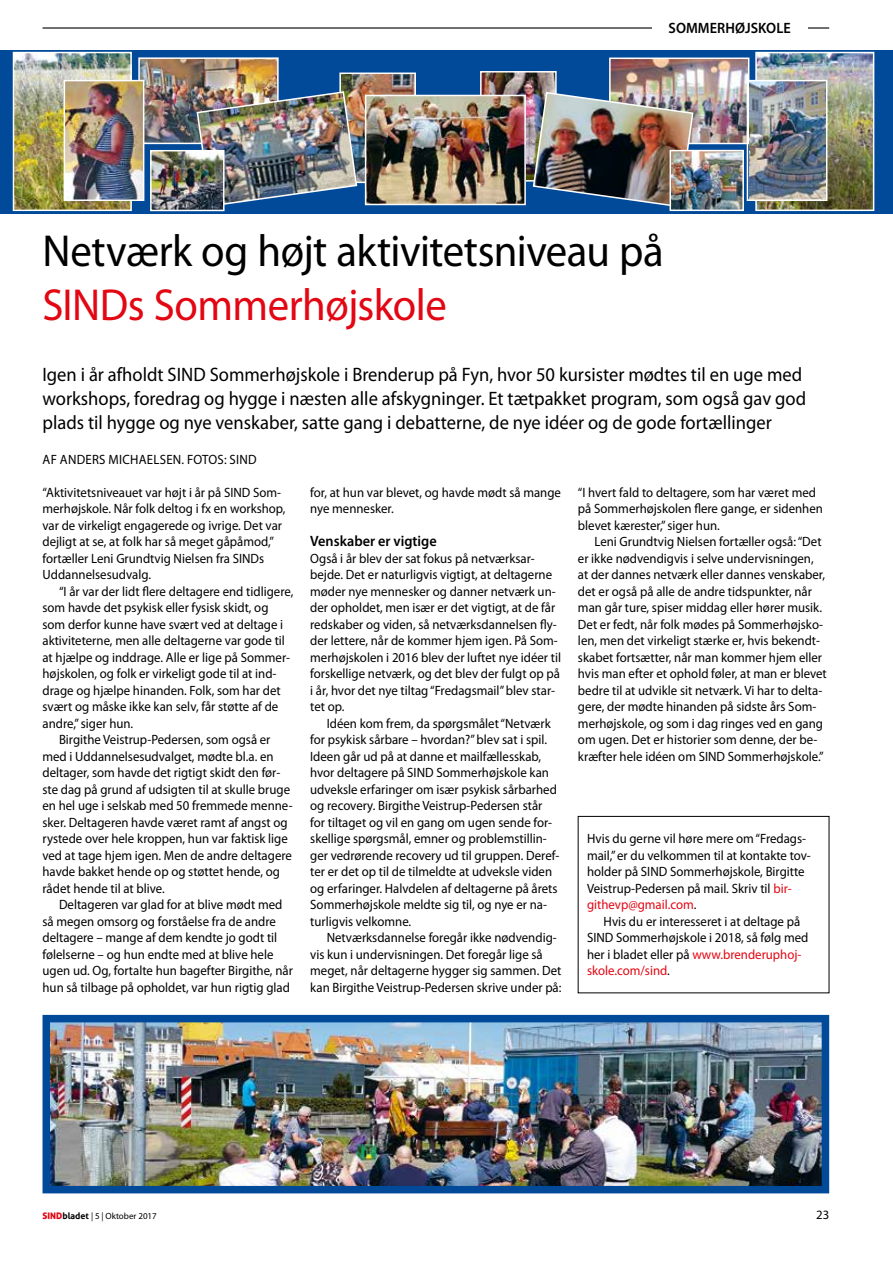
<style>
.page{position:relative;width:893px;height:1263px;background:#fff}
.page>*{position:absolute;margin:0;border:0;box-sizing:border-box;transform-origin:0 0}
.t1{font:45px "Myriad Pro";letter-spacing:-.01em;color:#000;scale:.95 1}
.t2{font:45px "Myriad Pro";letter-spacing:-.01em;color:#e30613;scale:.95 1}
.t3{font:19.5px/24px "Myriad Pro";color:#000;scale:.95 1}
.t4{font:600 15px "Myriad Pro";color:#000;scale:.95 1}
.t5{font:13.5px/16.5px "Myriad Pro";color:#000;scale:.95 1}
.t6{font:13.5px "Myriad Pro";letter-spacing:.02em;color:#000;scale:.95 1}
.t7{font:12.75px "Myriad Pro";color:#000}
.t8{font:9px "Myriad Pro";color:#000}
.s1{color:#e30613}
.s2{font-family:"Aller Display";color:#e30613}
.s3{font-family:"Aller";font-weight:700}
</style>
<div class="page">
<div style="left:0;top:50px;width:893px;height:163px;background:#004a99"></div>
<img style="left:342px;top:76px;width:71px;height:104px">
<div style="left:339px;top:73px;width:77px;height:110px;border:2px solid #fff"></div>
<img style="left:483px;top:74px;width:71px;height:105px">
<div style="left:480px;top:71px;width:77px;height:111px;border:2px solid #fff"></div>
<img style="left:141px;top:60px;width:135px;height:81px">
<div style="left:138px;top:57px;width:141px;height:87px;border:2px solid #fff"></div>
<img style="left:16px;top:55px;width:113px;height:153px">
<div style="left:13px;top:52px;width:119px;height:159px;border:2px solid #fff"></div>
<img style="left:196px;top:90px;width:162px;height:115px">
<img style="left:368px;top:98px;width:155px;height:104px">
<div style="left:365px;top:95px;width:161px;height:110px;border:2px solid #fff"></div>
<img style="left:612px;top:61px;width:134px;height:80px">
<div style="left:609px;top:58px;width:140px;height:86px;border:2px solid #fff"></div>
<img style="left:67px;top:83px;width:74px;height:115px">
<div style="left:64px;top:80px;width:80px;height:121px;border:2px solid #fff"></div>
<img style="left:153px;top:153px;width:69px;height:55px">
<div style="left:150px;top:150px;width:75px;height:61px;border:2px solid #fff"></div>
<img style="left:758px;top:55px;width:113px;height:153px">
<div style="left:755px;top:52px;width:119px;height:159px;border:2px solid #fff"></div>
<img style="left:532px;top:91px;width:162px;height:115px">
<img style="left:750px;top:83px;width:74px;height:115px">
<div style="left:747px;top:80px;width:80px;height:121px;border:2px solid #fff"></div>
<img style="left:52px;top:1024px;width:768px;height:160px">
<div style="left:43px;top:1015px;width:786px;height:178px;border:8px solid #004a99"></div>
<img style="left:672px;top:153px;width:69px;height:55px">
<div style="left:669px;top:150px;width:75px;height:61px;border:2px solid #fff"></div>
<hr style="left:43px;top:27px;width:786px;height:2px;background:#000">
<div style="left:652px;top:21px;width:155px;height:16px;background:#fff"></div>
<p class="t4" style="left:668px;top:18px;width:130px">SOMMERHØJSKOLE</p>
<h1 class="t1" style="left:43px;top:223px;width:655px">Netværk og højt aktivitetsniveau på</h1>
<h1 class="t2" style="left:43px;top:277px;width:427px">SINDs Sommerhøjskole</h1>
<p class="t3" style="left:43px;top:362px;width:805px">Igen i år afholdt SIND Sommerhøjskole i Brenderup på Fyn, hvor 50 kursister mødtes til en uge med workshops, foredrag og hygge i næsten alle afskygninger. Et tætpakket program, som også gav god plads til hygge og nye venskaber, satte gang i debatterne, de nye idéer og de gode fortællinger</p>
<p class="t6" style="left:43px;top:451px;width:227px">AF ANDERS MICHAELSEN. FOTOS: SIND</p>
<p class="t5" style="left:43px;top:484px;width:257px">“Aktivitetsniveauet var højt i år på SIND Som&shy;merhøjskole. Når folk deltog i fx en workshop, var de virkeligt engagerede og ivrige. Det var dejligt at se, at folk har så meget gåpåmod,” fortæller Leni Grundtvig Nielsen fra SINDs Uddannelsesudvalg.</p>
<p class="t5" style="left:59px;top:583px;width:248px">“I år var der lidt flere deltagere end tidligere,</p>
<p class="t5" style="left:43px;top:599px;width:239px">som havde det psykisk eller fysisk skidt, og</p>
<p class="t5" style="left:43px;top:616px;width:255px">som derfor kunne have svært ved at deltage i</p>
<p class="t5" style="left:43px;top:632px;width:257px">aktiviteterne, men alle deltagerne var gode til</p>
<p class="t5" style="left:43px;top:649px;width:262px">at hjælpe og inddrage. Alle er lige på Sommer-</p>
<p class="t5" style="left:43px;top:665px;width:248px">højskolen, og folk er virkeligt gode til at ind-</p>
<p class="t5" style="left:43px;top:682px;width:252px">drage og hjælpe hinanden. Folk, som har det</p>
<p class="t5" style="left:43px;top:698px;width:250px">svært og måske ikke kan selv, får støtte af de</p>
<p class="t5" style="left:43px;top:715px;width:97px">andre,” siger hun.</p>
<p class="t5" style="left:59px;top:731px;width:224px">Birgithe Veistrup-Pedersen, som også er</p>
<p class="t5" style="left:43px;top:748px;width:245px">med i Uddannelsesudvalget, mødte bl.a. en</p>
<p class="t5" style="left:43px;top:764px;width:252px">deltager, som havde det rigtigt skidt den før-</p>
<p class="t5" style="left:43px;top:781px;width:262px">ste dag på grund af udsigten til at skulle bruge</p>
<p class="t5" style="left:43px;top:797px;width:265px">en hel uge i selskab med 50 fremmede menne-</p>
<p class="t5" style="left:43px;top:814px;width:260px">sker. Deltageren havde været ramt af angst og</p>
<p class="t5" style="left:43px;top:830px;width:260px">rystede over hele kroppen, hun var faktisk lige</p>
<p class="t5" style="left:43px;top:847px;width:264px">ved at tage hjem igen. Men de andre deltagere</p>
<p class="t5" style="left:43px;top:863px;width:252px">havde bakket hende op og støttet hende, og</p>
<p class="t5" style="left:43px;top:880px;width:130px">rådet hende til at blive.</p>
<p class="t5" style="left:59px;top:896px;width:237px">Deltageren var glad for at blive mødt med</p>
<p class="t5" style="left:43px;top:913px;width:247px">så megen omsorg og forståelse fra de andre</p>
<p class="t5" style="left:43px;top:929px;width:249px">deltagere – mange af dem kendte jo godt til</p>
<p class="t5" style="left:43px;top:946px;width:245px">følelserne – og hun endte med at blive hele</p>
<p class="t5" style="left:43px;top:962px;width:265px">ugen ud. Og, fortalte hun bagefter Birgithe, når</p>
<p class="t5" style="left:43px;top:979px;width:262px">hun så tilbage på opholdet, var hun rigtig glad</p>
<p class="t5" style="left:310px;top:484px;width:265px">for, at hun var blevet, og havde mødt så mange nye mennesker.</p>
<p class="t4" style="left:310px;top:531px;width:135px">Venskaber er vigtige</p>
<p class="t5" style="left:310px;top:550px;width:266px">Også i år blev der sat fokus på netværksar&shy;bejde. Det er naturligvis vigtigt, at deltagerne møder nye mennesker og danner netværk un&shy;der opholdet, men især er det vigtigt, at de får redskaber og viden, så netværksdannelsen fly&shy;der lettere, når de kommer hjem igen. På Som&shy;merhøjskolen i 2016 blev der luftet nye idéer til forskellige netværk, og det blev der fulgt op på i år, hvor det nye tiltag “Fredagsmail” blev star&shy;tet op.</p>
<p class="t5" style="left:310px;top:715px;width:264px;text-indent:17px">Idéen kom frem, da spørgsmålet “Netværk for psykisk sårbare – hvordan?” blev sat i spil.<br>Ideen går ud på at danne et mailfællesskab, hvor deltagere på SIND Sommerhøjskole kan udveksle erfaringer om især psykisk sårbarhed og recovery. Birgithe Veistrup-Pedersen står for tiltaget og vil en gang om ugen sende for&shy;skellige spørgsmål, emner og problemstillin&shy;ger vedrørende recovery ud til gruppen. Deref&shy;ter er det op til de tilmeldte at udveksle viden og erfaringer. Halvdelen af deltagerne på årets Sommerhøjskole meldte sig til, og nye er na&shy;turligvis velkomne.</p>
<p class="t5" style="left:310px;top:929px;width:266px;text-indent:17px">Netværksdannelse foregår ikke nødvendig&shy;vis kun i undervisningen. Det foregår lige så meget, når deltagerne hygger sig sammen. Det kan Birgithe Veistrup-Pedersen skrive under på:</p>
<p class="t5" style="left:578px;top:484px;width:259px">“I hvert fald to deltagere, som har været med på Sommerhøjskolen flere gange, er sidenhen blevet kærester,” siger hun.</p>
<p class="t5" style="left:578px;top:533px;width:263px;text-indent:17px">Leni Grundtvig Nielsen fortæller også: “Det er ikke nødvendigvis i selve undervisningen, at der dannes netværk eller dannes venskaber, det er også på alle de andre tidspunkter, når man går ture, spiser middag eller hører musik.<br>Det er fedt, når folk mødes på Sommerhøjsko&shy;len, men det virkeligt stærke er, hvis bekendt&shy;skabet fortsætter, når man kommer hjem eller hvis man efter et ophold føler, at man er blevet bedre til at udvikle sit netværk. Vi har to delta&shy;gere, der mødte hinanden på sidste års Som&shy;merhøjskole, og som i dag ringes ved en gang om ugen. Det er historier som denne, der be&shy;kræfter hele idéen om SIND Sommerhøjskole.”</p>
<p class="t5" style="left:587px;top:830px;width:237px">Hvis du gerne vil høre mere om “Fredags&shy;mail,” er du velkommen til at kontakte tov&shy;holder på SIND Sommerhøjskole, Birgitte Veistrup-Pedersen på mail. Skriv til <span class="s1">bir&shy;githevp@gmail.com</span>.</p>
<p class="t5" style="left:587px;top:913px;width:235px;text-indent:17px">Hvis du er interesseret i at deltage på SIND Sommerhøjskole i 2018, så følg med her i bladet eller på <span class="s1">www.brenderuphoj&shy;skole.com/sind</span>.</p>
<p class="t8" style="left:43px;top:1210px;width:116px"><span class="s2">SIND</span><span class="s3">bladet</span> | 5 | Oktober 2017</p>
<p class="t7" style="left:816px;top:1207px;width:15px">23</p>
</div>
